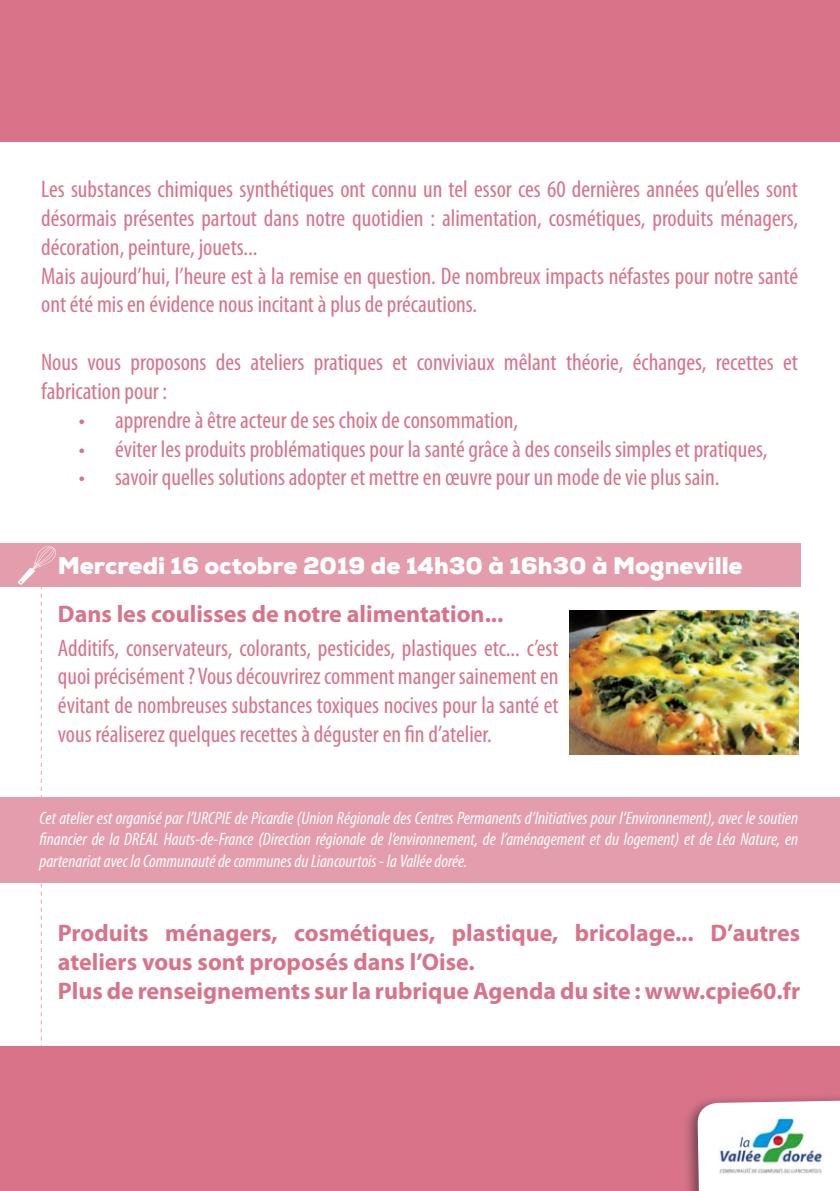
<style>
.page{position:relative;width:840px;height:1191px;background:#fff}
.page>*{position:absolute;margin:0;border:0;box-sizing:border-box;transform-origin:0 0}
.t1{font:condensed 24px/28.8px "Myriad Pro";color:#d8738a}
.t2{font:700 24px/28.8px "Myriad Pro";color:#d8738a}
.t3{font:900 24px "Nexa";color:#fff}
.t4{font:italic condensed 18px/21.6px "Myriad Pro";color:#fff;text-align:justify}
</style>
<div class="page">
<div style="left:0;top:0;width:839px;height:142px;background:#d8738a"></div>
<div style="left:0;top:1046px;width:839px;height:145px;background:#d8738a"></div>
<div style="left:681px;top:1086px;width:158px;height:105px;background:#231f20;opacity:.6"></div>
<svg style="left:697px;top:1093px;width:142px;height:98px;background:#f4e3e7"></svg>
<div style="left:0;top:797px;width:839px;height:85px;background:#e49dad"></div>
<img style="left:718px;top:1117px;width:105px;height:57px">
<div style="left:0;top:543px;width:799px;height:43px;background:#e49dad"></div>
<svg style="left:17px;top:546px;width:39px;height:500px"></svg>
<img style="left:569px;top:611px;width:228px;height:143px">
<p class="t1" style="left:41px;top:175px;width:758px">Les substances chimiques synthétiques ont connu un tel essor ces 60 dernières années qu’elles sont désormais présentes partout dans notre quotidien : alimentation, cosmétiques, produits ménagers, décoration, peinture, jouets...<br>Mais aujourd’hui, l’heure est à la remise en question. De nombreux impacts néfastes pour notre santé ont été mis en évidence nous incitant à plus de précautions.</p>
<p class="t1" style="left:41px;top:347px;width:757px">Nous vous proposons des ateliers pratiques et conviviaux mêlant théorie, échanges, recettes et fabrication pour :</p>
<p class="t1" style="left:79px;top:405px;width:440px">• apprendre à être acteur de ses choix de consommation,</p>
<p class="t1" style="left:79px;top:434px;width:689px">• éviter les produits problématiques pour la santé grâce à des conseils simples et pratiques,</p>
<p class="t1" style="left:79px;top:463px;width:641px">• savoir quelles solutions adopter et mettre en œuvre pour un mode de vie plus sain.</p>
<p class="t3" style="left:58px;top:550px;width:686px">Mercredi 16 octobre 2019 de 14h30 à 16h30 à Mogneville</p>
<p class="t2" style="left:58px;top:599px;width:446px">Dans les coulisses de notre alimentation...</p>
<p class="t1" style="left:58px;top:633px;width:502px;text-align:justify">Additifs, conservateurs, colorants, pesticides, plastiques etc... c’est quoi précisément ? Vous découvrirez comment manger sainement en évitant de nombreuses substances toxiques nocives pour la santé et vous réaliserez quelques recettes à déguster en fin d’atelier.</p>
<p class="t4" style="left:40px;top:807px;width:759px">Cet atelier est organisé par l’URCPIE de Picardie (Union Régionale des Centres Permanents d’Initiatives pour l’Environnement), avec le soutien financier de la DREAL Hauts-de-France (Direction régionale de l’environnement, de l’aménagement et du logement) et de Léa Nature, en partenariat avec la Communauté de communes du Liancourtois - la Vallée dorée.</p>
<p class="t2" style="left:58px;top:917px;width:743px">Produits ménagers, cosmétiques, plastique, bricolage... D’autres ateliers vous sont proposés dans l’Oise.<br>Plus de renseignements sur la rubrique Agenda du site : www.cpie60.fr</p>
</div>
